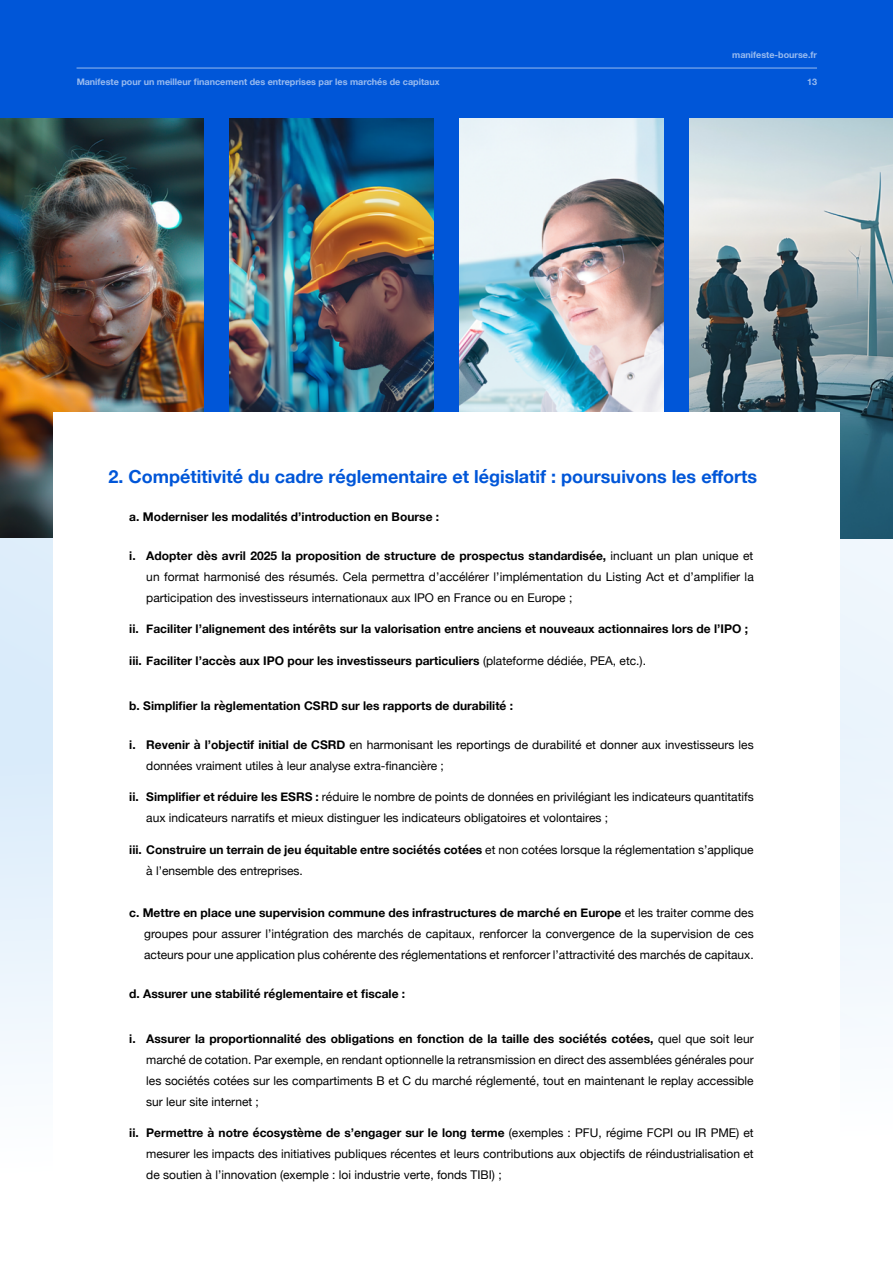
<style>
.page{position:relative;width:893px;height:1263px;background:#fff}
.page>*{position:absolute;margin:0;border:0;box-sizing:border-box;transform-origin:0 0}
.t1{font:700 18px "Helvetica Neue";color:#0056d8}
.t2{font:12px/21px "Helvetica Neue";color:#000;text-align:justify}
.t3{font:700 12px "Helvetica Neue";color:#000}
.t4{font:700 9px "Helvetica Neue";color:#fff}
.s1{font-weight:700}
.s2{font-weight:400}
</style>
<div class="page">
<svg style="left:0;top:537px;width:893px;height:527px"></svg>
<div style="left:0;top:0;width:893px;height:476px;background:#0056d8"></div>
<img style="left:0;top:119px;width:203px;height:418px">
<img style="left:230px;top:119px;width:203px;height:294px">
<img style="left:460px;top:119px;width:203px;height:294px">
<img style="left:690px;top:119px;width:203px;height:420px">
<div style="left:53px;top:413px;width:787px;height:850px;background:#fff"></div>
<hr style="left:77px;top:68px;width:740px;height:1px;background:#fff">
<p class="t4" style="left:732px;top:47px;width:86px">manifeste-bourse.fr</p>
<p class="t4" style="left:77px;top:75px;width:364px">Manifeste pour un meilleur financement des entreprises par les marchés de capitaux</p>
<p class="t4" style="left:807px;top:75px;width:12px">13</p>
<h1 class="t1" style="left:108px;top:463px;width:650px">2. Compétitivité du cadre réglementaire et législatif : poursuivons les efforts</h1>
<p class="t3" style="left:129px;top:507px;width:311px">a. Moderniser les modalités d’introduction en Bourse :</p>
<p class="t2" style="left:146px;top:545px;width:609px;text-indent:-17px"><span class="s1">i. Adopter dès avril 2025 la proposition de structure de prospectus standardisée,</span> incluant un plan unique et un format harmonisé des résumés. Cela permettra d’accélérer l’implémentation du Listing Act et d’amplifier la participation des investisseurs internationaux aux IPO en France ou en Europe ;</p>
<p class="t3" style="left:129px;top:619px;width:620px">ii. Faciliter l’alignement des intérêts sur la valorisation entre anciens et nouveaux actionnaires lors de l’IPO ;</p>
<p class="t3" style="left:129px;top:651px;width:518px">iii. Faciliter l’accès aux IPO pour les investisseurs particuliers <span class="s2">(plateforme dédiée, PEA, etc.).</span></p>
<p class="t3" style="left:129px;top:696px;width:385px">b. Simplifier la règlementation CSRD sur les rapports de durabilité :</p>
<p class="t2" style="left:146px;top:734px;width:609px;text-indent:-17px"><span class="s1">i. Revenir à l’objectif initial de CSRD</span> en harmonisant les reportings de durabilité et donner aux investisseurs les données vraiment utiles à leur analyse extra-financière ;</p>
<p class="t2" style="left:146px;top:787px;width:609px;text-indent:-17px"><span class="s1">ii. Simplifier et réduire les ESRS :</span> réduire le nombre de points de données en privilégiant les indicateurs quantitatifs aux indicateurs narratifs et mieux distinguer les indicateurs obligatoires et volontaires ;</p>
<p class="t2" style="left:146px;top:839px;width:609px;text-indent:-17px"><span class="s1">iii. Construire un terrain de jeu équitable entre sociétés cotées</span> et non cotées lorsque la réglementation s’applique à l’ensemble des entreprises.</p>
<p class="t2" style="left:144px;top:902px;width:611px;text-indent:-15px"><span class="s1">c. Mettre en place une supervision commune des infrastructures de marché en Europe</span> et les traiter comme des groupes pour assurer l’intégration des marchés de capitaux, renforcer la convergence de la supervision de ces acteurs pour une application plus cohérente des réglementations et renforcer l’attractivité des marchés de capitaux.</p>
<p class="t3" style="left:129px;top:984px;width:277px">d. Assurer une stabilité réglementaire et fiscale :</p>
<p class="t2" style="left:146px;top:1028px;width:609px;text-indent:-17px"><span class="s1">i. Assurer la proportionnalité des obligations en fonction de la taille des sociétés cotées,</span> quel que soit leur marché de cotation. Par exemple, en rendant optionnelle la retransmission en direct des assemblées générales pour les sociétés cotées sur les compartiments B et C du marché réglementé, tout en maintenant le replay accessible sur leur site internet ;</p>
<p class="t2" style="left:146px;top:1123px;width:609px;text-indent:-17px"><span class="s1">ii. Permettre à notre écosystème de s’engager sur le long terme</span> (exemples : PFU, régime FCPI ou IR PME) et mesurer les impacts des initiatives publiques récentes et leurs contributions aux objectifs de réindustrialisation et de soutien à l’innovation (exemple : loi industrie verte, fonds TIBI) ;</p>
</div>
